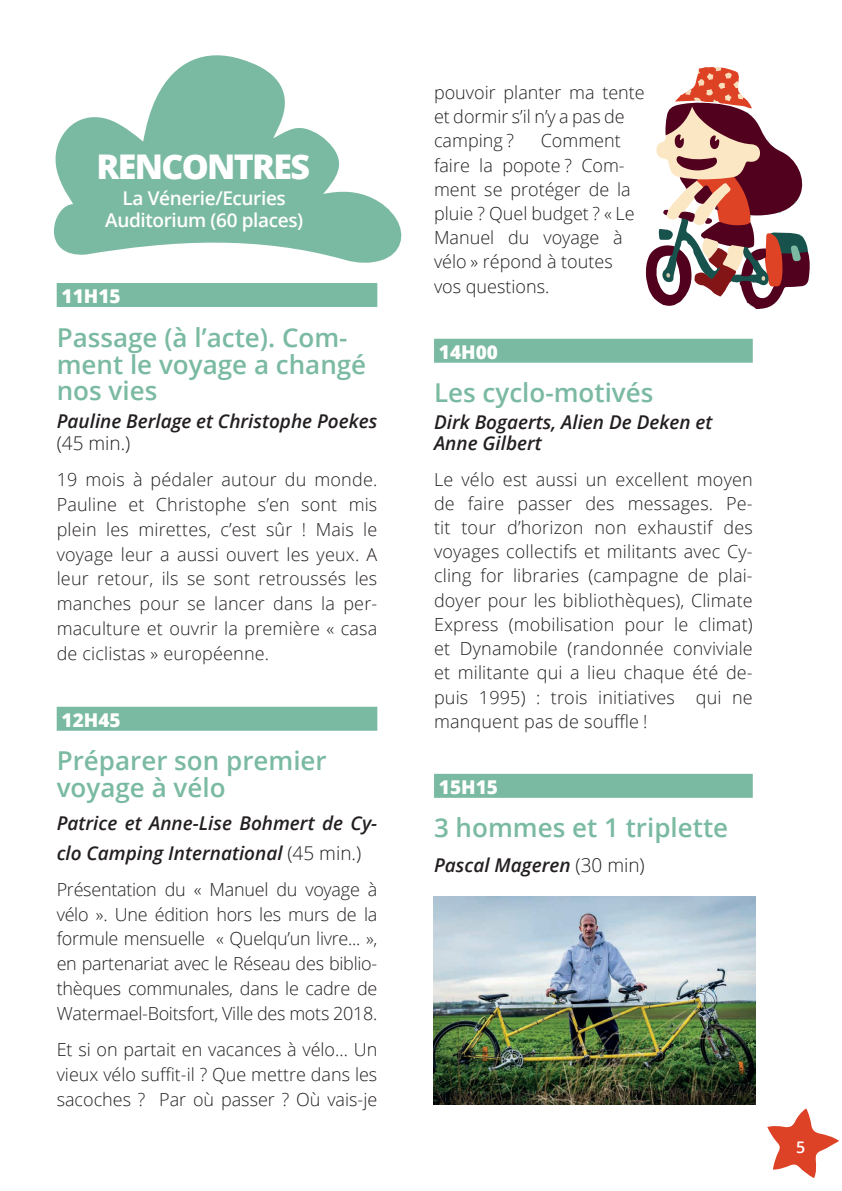
<style>
.page{position:relative;width:842px;height:1191px;background:#fff}
.page>*{position:absolute;margin:0;border:0;box-sizing:border-box;transform-origin:0 0}
.t1{font:800 34px "Open Sans";letter-spacing:-.05em;color:#fff}
.titre_film_vert{font:600 26px/26.8px "Open Sans";color:#7bbaa2}
.t2{font:italic 600 19px/21.8px "Open Sans";color:#231f20}
.t3{font:600 19px/22px "Open Sans";letter-spacing:-.02em;color:#fff;text-align:center}
.seance_vert_clair{font:800 19px "Open Sans";color:#fff}
.paragraphe_texte_bas{font:300 18px/24.2px "Open Sans";color:#231f20;text-align:justify}
.t4{font:600 16px "Open Sans";color:#fff}
.s1{font-weight:300;font-style:normal}
</style>
<div class="page">
<svg style="left:767px;top:1108px;width:72px;height:70px"></svg>
<div style="left:57px;top:283px;width:320px;height:24px;background:#7bbaa2"></div>
<div style="left:57px;top:706px;width:320px;height:24px;background:#7bbaa2"></div>
<div style="left:434px;top:339px;width:319px;height:24px;background:#7bbaa2"></div>
<div style="left:434px;top:774px;width:319px;height:24px;background:#7bbaa2"></div>
<svg style="left:54px;top:55px;width:348px;height:208px;fill:#7bbaa2"></svg>
<svg style="left:646px;top:67px;width:164px;height:242px"></svg>
<img style="left:433px;top:896px;width:322px;height:208px">
<p class="t1" style="left:96px;top:141px;width:215px">RENCONTRES</p>
<p class="t3" style="left:105px;top:187px;width:199px">La Vénerie/Ecuries<br>Auditorium (60 places)</p>
<p class="seance_vert_clair" style="left:62px;top:281px;width:61px">11H15</p>
<p class="titre_film_vert" style="left:57px;top:323px;width:311px">Passage (à l’acte). Com&shy;ment le voyage a changé nos vies</p>
<p class="t2" style="left:57px;top:410px;width:322px">Pauline Berlage et Christophe Poekes <span class="s1">(45 min.)</span></p>
<p class="paragraphe_texte_bas" style="left:57px;top:466px;width:322px;line-height:24.8px">19 mois à pédaler autour du monde.<br>Pauline et Christophe s’en sont mis plein les mirettes, c’est sûr ! Mais le voyage leur a aussi ouvert les yeux. A leur retour, ils se sont retroussés les manches pour se lancer dans la per&shy;maculture et ouvrir la première « casa de ciclistas » européenne.</p>
<p class="seance_vert_clair" style="left:62px;top:705px;width:61px">12H45</p>
<p class="titre_film_vert" style="left:57px;top:747px;width:272px">Préparer son premier voyage à vélo</p>
<p class="t2" style="left:57px;top:807px;width:322px;line-height:29.6px">Patrice et Anne-Lise Bohmert de Cy&shy;clo Camping International <span class="s1">(45 min.)</span></p>
<p class="paragraphe_texte_bas" style="left:57px;top:876px;width:322px;line-height:24.8px">Présentation du « Manuel du voyage à vélo ». Une édition hors les murs de la formule mensuelle « Quelqu’un livre... », en partenariat avec le Réseau des biblio&shy;thèques communales, dans le cadre de Watermael-Boitsfort, Ville des mots 2018.</p>
<p class="paragraphe_texte_bas" style="left:57px;top:1036px;width:322px;line-height:24.8px">Et si on partait en vacances à vélo… Un vieux vélo suffit-il ? Que mettre dans les sacoches ? Par où passer ? Où vais-je</p>
<p class="paragraphe_texte_bas" style="left:434px;top:80px;width:212px;text-align:left">pouvoir planter ma tente et dormir s’il n’y a pas de camping ?</p>
<p class="paragraphe_texte_bas" style="left:434px;top:128px;width:202px;text-align:left;text-indent:107px">Comment faire la popote ? Com&shy;ment se protéger de la pluie ? Quel budget ? « Le<br>Manuel du voyage à vélo » répond à toutes vos questions.</p>
<p class="seance_vert_clair" style="left:439px;top:337px;width:61px">14H00</p>
<p class="titre_film_vert" style="left:434px;top:378px;width:221px">Les cyclo-motivés</p>
<p class="t2" style="left:434px;top:411px;width:280px;line-height:21.2px">Dirk Bogaerts, Alien De Deken et<br>Anne Gilbert</p>
<p class="paragraphe_texte_bas" style="left:434px;top:466px;width:320px">Le vélo est aussi un excellent moyen de faire passer des messages. Pe&shy;tit tour d’horizon non exhaustif des voyages collectifs et militants avec Cy&shy;cling for libraries (campagne de plai&shy;doyer pour les bibliothèques), Climate Express (mobilisation pour le climat) et Dynamobile (randonnée conviviale et militante qui a lieu chaque été de&shy;puis 1995) : trois initiatives qui ne manquent pas de souffle !</p>
<p class="seance_vert_clair" style="left:439px;top:772px;width:61px">15H15</p>
<p class="titre_film_vert" style="left:434px;top:813px;width:296px">3 hommes et 1 triplette</p>
<p class="t2" style="left:434px;top:853px;width:212px">Pascal Mageren <span class="s1">(30 min)</span></p>
<p class="t4" style="left:796px;top:1136px;width:11px">5</p>
</div>
